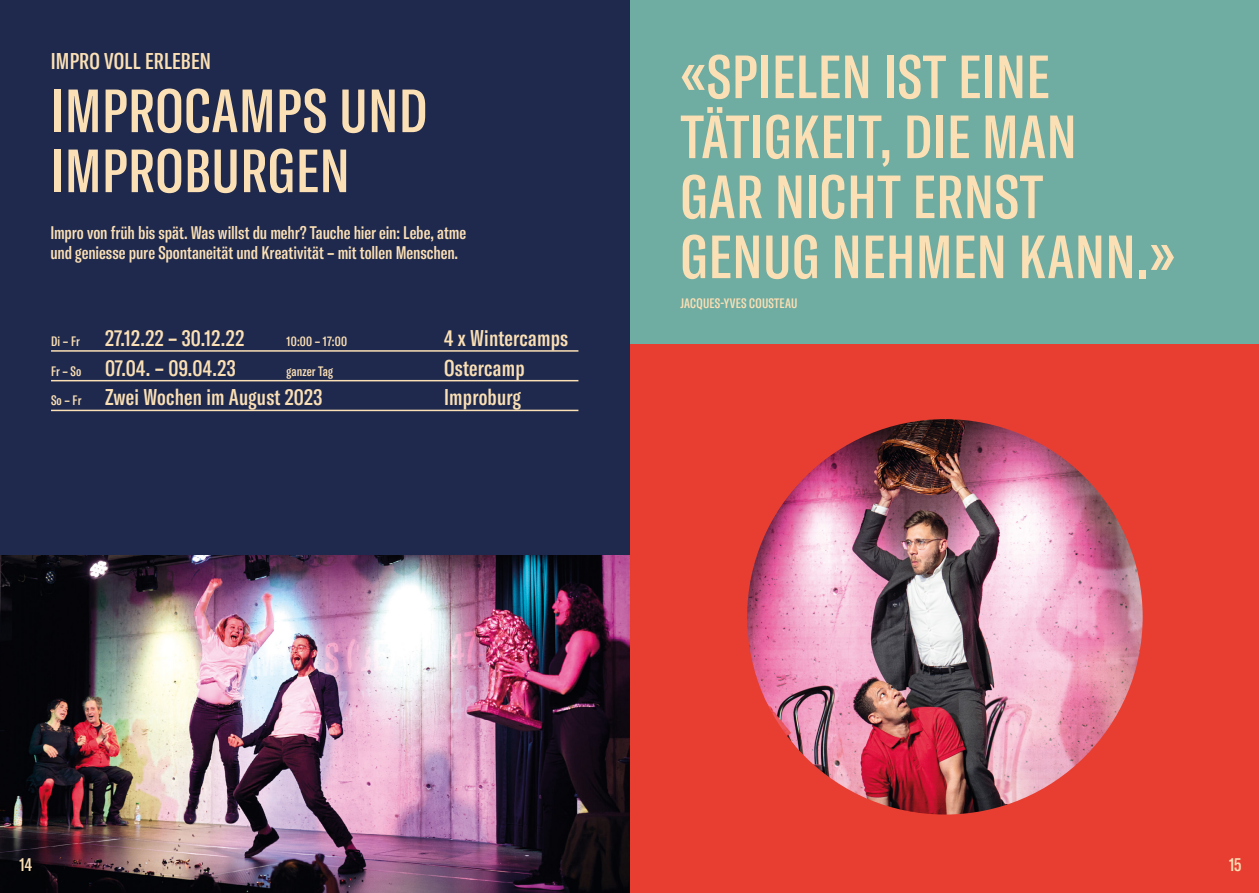
<style>
.page{position:relative;width:1259px;height:893px;background:#fff}
.page>*{position:absolute;margin:0;border:0;box-sizing:border-box;transform-origin:0 0}
.t1{font:60px/60px "GT America Cm Md";letter-spacing:.015em;color:#fce0b5}
.t2{font:22.5px "GT America Cm Md";letter-spacing:.01em;color:#fce0b5}
.t3{font:18px/19.5px "GT America Cm Md";letter-spacing:-.005em;color:#fce0b5}
.t4{font:13.5px "GT America Cm Md";letter-spacing:.01em;color:#fce0b5}
.s1{font-size:13.5px}
</style>
<div class="page">
<div style="left:629px;top:0;width:630px;height:345px;background:#6faca2"></div>
<div style="left:629px;top:344px;width:630px;height:549px;background:#e83e31"></div>
<img style="left:747px;top:419px;width:395px;height:395px;border-radius:198px">
<div style="left:0;top:0;width:629px;height:893px;background:#1e294d"></div>
<hr style="left:51px;top:350px;width:527px;height:2px;background:#fce0b5">
<hr style="left:51px;top:380px;width:527px;height:1px;background:#fce0b5">
<hr style="left:51px;top:410px;width:527px;height:1px;background:#fce0b5">
<img style="left:0;top:555px;width:629px;height:338px">
<p class="t2" style="left:51px;top:48px;width:162px">IMPRO VOLL ERLEBEN</p>
<h1 class="t1" style="left:51px;top:81px;width:378px">IMPROCAMPS UND<br>IMPROBURGEN</h1>
<p class="t3" style="left:50px;top:223px;width:417px">Impro von früh bis spät. Was willst du mehr? Tauche hier ein: Lebe, atme und geniesse pure Spontaneität und Kreativität – mit tollen Menschen.</p>
<p class="t2" style="left:51px;top:325px;width:195px"><span class="s1">Di – Fr</span> 27.12.22 – 30.12.22</p>
<p class="t4" style="left:287px;top:333px;width:62px">10:00 – 17:00</p>
<p class="t2" style="left:444px;top:325px;width:126px">4 x Wintercamps</p>
<p class="t2" style="left:51px;top:354px;width:186px"><span class="s1">Fr – So</span> 07.04. – 09.04.23</p>
<p class="t4" style="left:287px;top:363px;width:48px">ganzer Tag</p>
<p class="t2" style="left:444px;top:354px;width:82px">Ostercamp</p>
<p class="t2" style="left:51px;top:384px;width:273px"><span class="s1">So – Fr</span> Zwei Wochen im August 2023</p>
<p class="t2" style="left:444px;top:384px;width:78px">Improburg</p>
<h1 class="t1" style="left:680px;top:47px;width:496px">«SPIELEN IST EINE<br>TÄTIGKEIT, DIE MAN<br>GAR NICHT ERNST<br>GENUG NEHMEN KANN.»</h1>
<p class="t4" style="left:680px;top:295px;width:118px">JACQUES-YVES COUSTEAU</p>
<p class="t3" style="left:19px;top:855px;width:14px">14</p>
<p class="t3" style="left:1229px;top:855px;width:14px">15</p>
</div>
